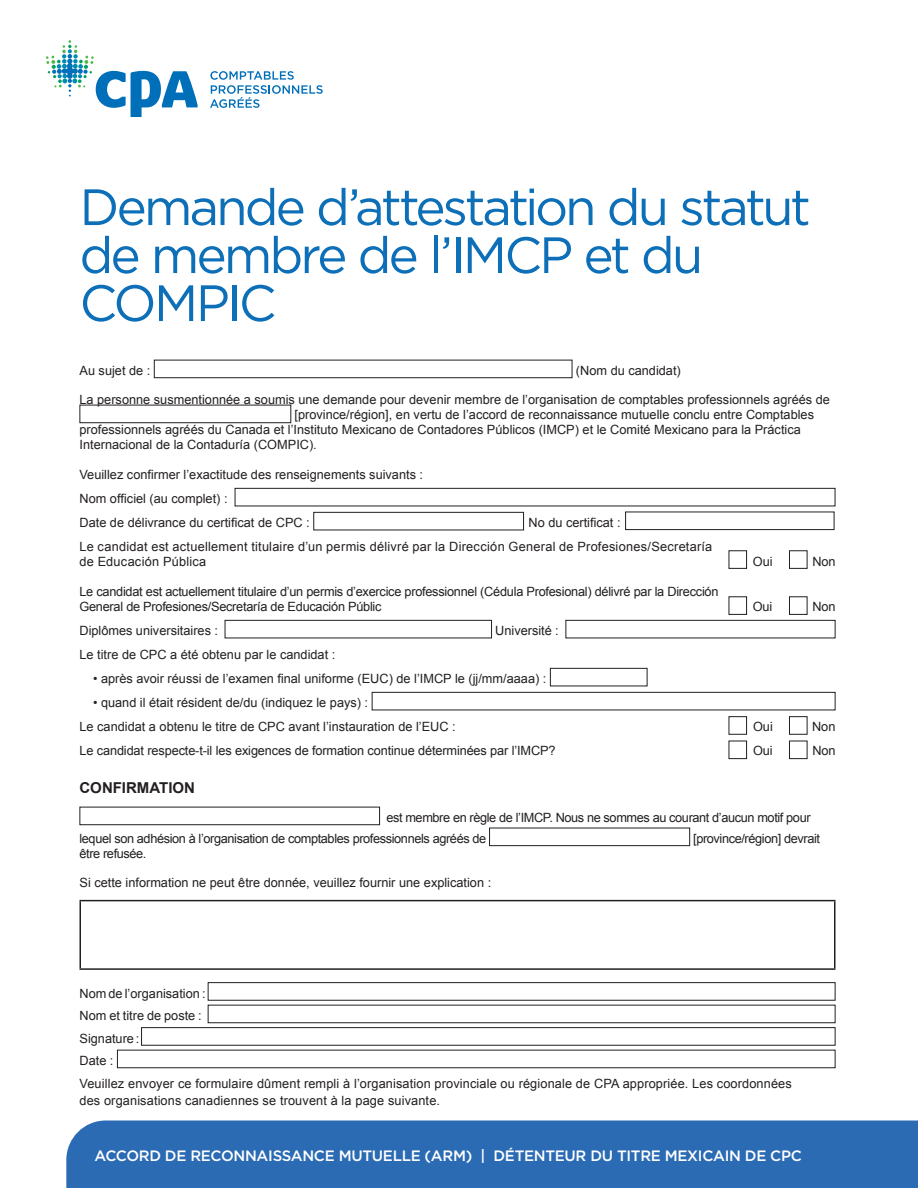
<style>
.page{position:relative;width:918px;height:1188px;background:#fff}
.page>*{position:absolute;margin:0;border:0;box-sizing:border-box;transform-origin:0 0}
.t1{font:51px/48px "Gotham";letter-spacing:-.06em;color:#0c6fb8}
.t2{font:500 15px "Gotham";letter-spacing:-.02em;color:#fff}
.t3{font:700 15px "Arial";color:#231f20}
.t4{font:12.75px/16.5px "Arial";color:#231f20}
.t5{font:12.75px/20.9px "Arial";letter-spacing:-.03em;color:#231f20}
.t6{font:12.75px/15px "Arial";letter-spacing:-.02em;color:#231f20}
.t7{font:12.75px/15px "Arial";letter-spacing:.02em;color:#231f20}
</style>
<div class="page">
<div style="left:66px;top:1120px;width:852px;height:68px;background:#2b6bb4"></div>
<div style="left:154px;top:360px;width:418px;height:18px;border:1px solid #231f20"></div>
<div style="left:80px;top:405px;width:211px;height:18px;border:1px solid #231f20"></div>
<div style="left:235px;top:488px;width:600px;height:18px;border:1px solid #231f20"></div>
<div style="left:313px;top:512px;width:211px;height:18px;border:1px solid #231f20"></div>
<div style="left:625px;top:512px;width:209px;height:18px;border:1px solid #231f20"></div>
<div style="left:225px;top:620px;width:267px;height:18px;border:1px solid #231f20"></div>
<div style="left:566px;top:620px;width:270px;height:18px;border:1px solid #231f20"></div>
<div style="left:550px;top:668px;width:97px;height:18px;border:1px solid #231f20"></div>
<div style="left:372px;top:692px;width:464px;height:18px;border:1px solid #231f20"></div>
<div style="left:80px;top:807px;width:300px;height:18px;border:1px solid #231f20"></div>
<div style="left:489px;top:828px;width:201px;height:18px;border:1px solid #231f20"></div>
<hr style="left:80px;top:900px;width:756px;height:1px;background:#231f20">
<hr style="left:80px;top:901px;width:1px;height:67px;background:#231f20">
<hr style="left:834px;top:901px;width:2px;height:67px;background:#231f20">
<hr style="left:80px;top:968px;width:756px;height:2px;background:#231f20">
<div style="left:208px;top:982px;width:628px;height:19px;border:1px solid #231f20"></div>
<div style="left:208px;top:1005px;width:628px;height:18px;border:1px solid #231f20"></div>
<div style="left:141px;top:1027px;width:695px;height:19px;border:1px solid #231f20"></div>
<div style="left:117px;top:1050px;width:719px;height:18px;border:1px solid #231f20"></div>
<div style="left:729px;top:550px;width:18px;height:19px;border:1px solid #231f20"></div>
<div style="left:729px;top:596px;width:18px;height:19px;border:1px solid #231f20"></div>
<div style="left:729px;top:716px;width:18px;height:19px;border:1px solid #231f20"></div>
<div style="left:729px;top:741px;width:18px;height:18px;border:1px solid #231f20"></div>
<div style="left:789px;top:550px;width:18px;height:19px;border:1px solid #231f20"></div>
<div style="left:789px;top:596px;width:18px;height:19px;border:1px solid #231f20"></div>
<div style="left:789px;top:716px;width:18px;height:19px;border:1px solid #231f20"></div>
<div style="left:789px;top:741px;width:18px;height:18px;border:1px solid #231f20"></div>
<svg style="left:46px;top:40px;width:277px;height:77px"></svg>
<h1 class="t1" style="left:80px;top:182px;width:733px">Demande d’attestation du statut de membre de l’IMCP et du<br>COMPIC</h1>
<p class="t4" style="left:79px;top:363px;width:72px">Au sujet de :</p>
<p class="t4" style="left:576px;top:363px;width:106px">(Nom du candidat)</p>
<p class="t4" style="left:80px;top:391px;width:752px">La personne susmentionnée a soumis une demande pour devenir membre de l’organisation de comptables professionnels agréés de</p>
<p class="t4" style="left:295px;top:406px;width:521px">[province/région], en vertu de l’accord de reconnaissance mutuelle conclu entre Comptables</p>
<p class="t4" style="left:79px;top:421px;width:723px">professionnels agréés du Canada et l’Instituto Mexicano de Contadores Públicos (IMCP) et le Comité Mexicano para la Práctica</p>
<p class="t4" style="left:79px;top:436px;width:239px">Internacional de la Contaduría (COMPIC).</p>
<p class="t4" style="left:79px;top:467px;width:345px">Veuillez confirmer l’exactitude des renseignements suivants :</p>
<p class="t4" style="left:79px;top:491px;width:150px">Nom officiel (au complet) :</p>
<p class="t4" style="left:80px;top:515px;width:232px">Date de délivrance du certificat de CPC :</p>
<p class="t4" style="left:529px;top:515px;width:94px">No du certificat :</p>
<p class="t7" style="left:80px;top:540px;width:634px">Le candidat est actuellement titulaire d’un permis délivré par la Dirección General de Profesiones/Secretaría de Educación Pública</p>
<p class="t4" style="left:753px;top:554px;width:21px">Oui</p>
<p class="t4" style="left:813px;top:554px;width:24px">Non</p>
<p class="t6" style="left:79px;top:585px;width:641px">Le candidat est actuellement titulaire d’un permis d’exercice professionnel (Cédula Profesional) délivré par la Dirección<br>General de Profesiones/Secretaría de Educación Públic</p>
<p class="t4" style="left:753px;top:599px;width:21px">Oui</p>
<p class="t4" style="left:813px;top:599px;width:24px">Non</p>
<p class="t4" style="left:79px;top:623px;width:140px">Diplômes universitaires :</p>
<p class="t4" style="left:495px;top:623px;width:65px">Université :</p>
<p class="t4" style="left:80px;top:647px;width:257px">Le titre de CPC a été obtenu par le candidat :</p>
<p class="t4" style="left:93px;top:671px;width:455px">• après avoir réussi de l’examen final uniforme (EUC) de l’IMCP le (jj/mm/aaaa) :</p>
<p class="t4" style="left:93px;top:695px;width:277px">• quand il était résident de/du (indiquez le pays) :</p>
<p class="t4" style="left:80px;top:719px;width:378px">Le candidat a obtenu le titre de CPC avant l’instauration de l’EUC :</p>
<p class="t4" style="left:753px;top:719px;width:21px">Oui</p>
<p class="t4" style="left:812px;top:719px;width:25px">Non</p>
<p class="t4" style="left:80px;top:743px;width:478px">Le candidat respecte-t-il les exigences de formation continue déterminées par l’IMCP?</p>
<p class="t4" style="left:753px;top:743px;width:21px">Oui</p>
<p class="t4" style="left:812px;top:743px;width:25px">Non</p>
<h2 class="t3" style="left:80px;top:778px;width:117px">CONFIRMATION</h2>
<p class="t5" style="left:79px;top:807px;width:733px;text-indent:307px">est membre en règle de l’IMCP. Nous ne sommes au courant d’aucun motif pour lequel son adhésion à l’organisation de comptables professionnels agréés de</p>
<p class="t5" style="left:693px;top:828px;width:128px">[province/région] devrait</p>
<p class="t5" style="left:79px;top:844px;width:68px">être refusée.</p>
<p class="t4" style="left:79px;top:875px;width:413px">Si cette information ne peut être donnée, veuillez fournir une explication :</p>
<p class="t4" style="left:80px;top:985px;width:128px">Nom de l’organisation :</p>
<p class="t4" style="left:80px;top:1008px;width:124px">Nom et titre de poste :</p>
<p class="t4" style="left:80px;top:1030px;width:61px">Signature :</p>
<p class="t4" style="left:80px;top:1053px;width:36px">Date :</p>
<p class="t4" style="left:80px;top:1076px;width:714px">Veuillez envoyer ce formulaire dûment rempli à l’organisation provinciale ou régionale de CPA appropriée. Les coordonnées des organisations canadiennes se trouvent à la page suivante.</p>
<p class="t2" style="left:94px;top:1146px;width:379px">ACCORD DE RECONNAISSANCE MUTUELLE (ARM)</p>
<p class="t2" style="left:494px;top:1146px;width:310px">DÉTENTEUR DU TITRE MEXICAIN DE CPC</p>
<p class="t2" style="left:480px;top:1146px;width:6px">|</p>
</div>
